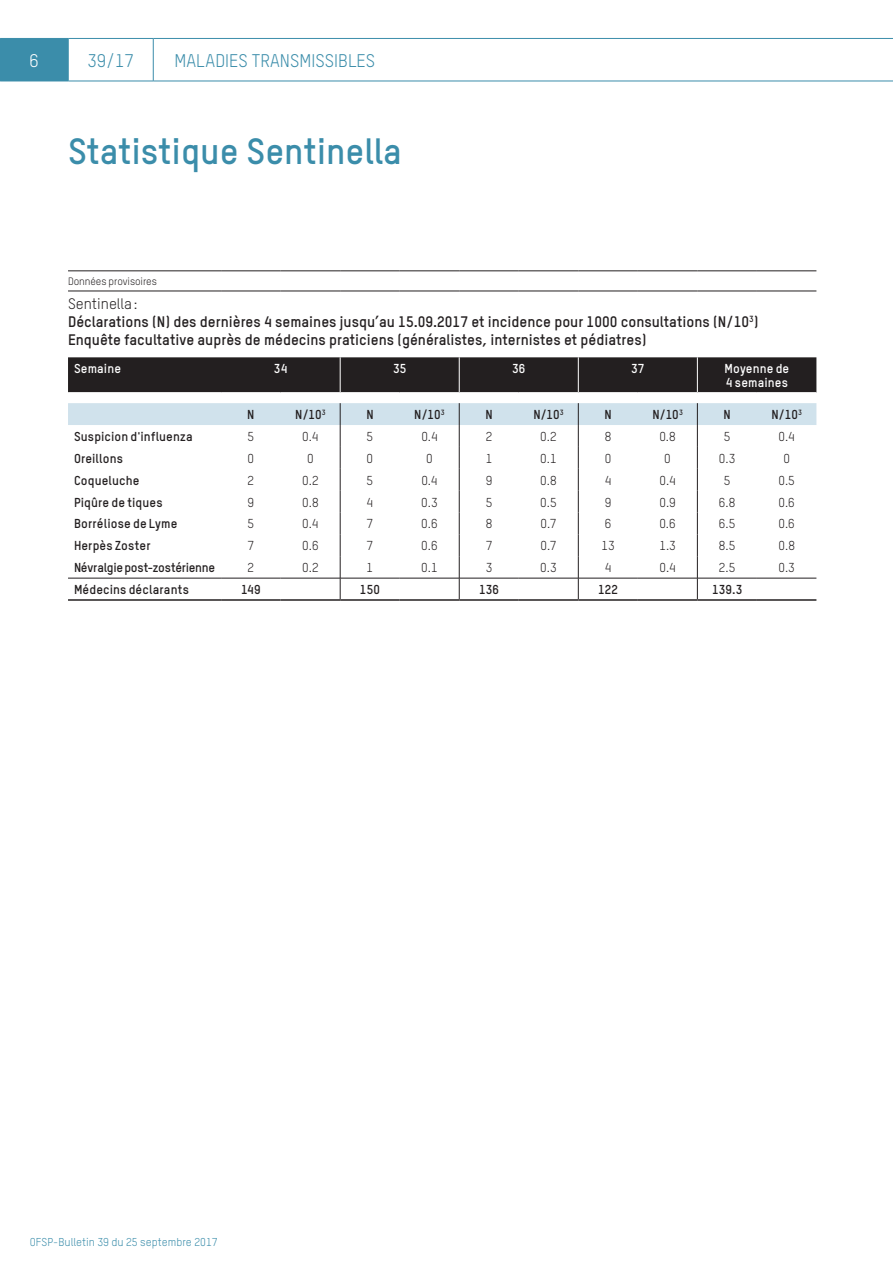
<style>
.page{position:relative;width:893px;height:1263px;background:#fff}
.page>*{position:absolute;margin:0;border:0;box-sizing:border-box;transform-origin:0 0}
.t1{font:700 36px "TSTAR";color:#3b8daa}
.t2{font:18px "TSTAR";color:#3b8daa}
.t3{font:18px "TSTAR";color:#fff}
.t4{font:700 15px/18px "TSTAR";color:#231f20}
.t5{font:700 12.75px "TSTAR";letter-spacing:.01em;color:#231f20}
.t6{font:12.75px "TSTAR";color:#231f20}
.t7{font:700 12.75px/13.5px "TSTAR";letter-spacing:.01em;color:#fff}
.t8{font:700 12.75px "TSTAR";letter-spacing:-.015em;color:#231f20}
.t9{font:11.25px "TSTAR";color:#3b8daa}
.t10{font:10.5px "TSTAR";letter-spacing:-.01em;color:#231f20}
.s1{font-weight:400}
</style>
<div class="page">
<div style="left:68px;top:357px;width:748px;height:35px;background:#231f20"></div>
<hr style="left:340px;top:357px;width:1px;height:35px;background:#fff">
<hr style="left:459px;top:357px;width:1px;height:35px;background:#fff">
<hr style="left:578px;top:357px;width:1px;height:35px;background:#fff">
<hr style="left:697px;top:357px;width:1px;height:35px;background:#fff">
<hr style="left:68px;top:271px;width:153px;height:1px;background:#231f20">
<hr style="left:221px;top:271px;width:60px;height:1px;background:#231f20">
<hr style="left:281px;top:271px;width:59px;height:1px;background:#231f20">
<hr style="left:340px;top:271px;width:60px;height:1px;background:#231f20">
<hr style="left:400px;top:271px;width:59px;height:1px;background:#231f20">
<hr style="left:459px;top:271px;width:60px;height:1px;background:#231f20">
<hr style="left:519px;top:271px;width:59px;height:1px;background:#231f20">
<hr style="left:578px;top:271px;width:60px;height:1px;background:#231f20">
<hr style="left:638px;top:271px;width:59px;height:1px;background:#231f20">
<hr style="left:697px;top:271px;width:60px;height:1px;background:#231f20">
<hr style="left:757px;top:271px;width:59px;height:1px;background:#231f20">
<hr style="left:68px;top:291px;width:153px;height:1px;background:#231f20">
<hr style="left:221px;top:291px;width:60px;height:1px;background:#231f20">
<hr style="left:281px;top:291px;width:59px;height:1px;background:#231f20">
<hr style="left:340px;top:291px;width:60px;height:1px;background:#231f20">
<hr style="left:400px;top:291px;width:59px;height:1px;background:#231f20">
<hr style="left:459px;top:291px;width:60px;height:1px;background:#231f20">
<hr style="left:519px;top:291px;width:59px;height:1px;background:#231f20">
<hr style="left:578px;top:291px;width:60px;height:1px;background:#231f20">
<hr style="left:638px;top:291px;width:59px;height:1px;background:#231f20">
<hr style="left:697px;top:291px;width:60px;height:1px;background:#231f20">
<hr style="left:757px;top:291px;width:59px;height:1px;background:#231f20">
<svg style="left:68px;top:403px;width:748px;height:196px"></svg>
<hr style="left:68px;top:599px;width:153px;height:2px;background:#231f20">
<hr style="left:221px;top:599px;width:60px;height:2px;background:#231f20">
<hr style="left:281px;top:599px;width:59px;height:2px;background:#231f20">
<hr style="left:340px;top:599px;width:60px;height:2px;background:#231f20">
<hr style="left:400px;top:599px;width:59px;height:2px;background:#231f20">
<hr style="left:459px;top:599px;width:60px;height:2px;background:#231f20">
<hr style="left:519px;top:599px;width:59px;height:2px;background:#231f20">
<hr style="left:578px;top:599px;width:60px;height:2px;background:#231f20">
<hr style="left:638px;top:599px;width:59px;height:2px;background:#231f20">
<hr style="left:697px;top:599px;width:60px;height:2px;background:#231f20">
<hr style="left:757px;top:599px;width:59px;height:2px;background:#231f20">
<hr style="left:68px;top:38px;width:85px;height:1px;background:#3b8daa">
<hr style="left:68px;top:39px;width:1px;height:42px;background:#3b8daa">
<hr style="left:153px;top:38px;width:740px;height:1px;background:#3b8daa">
<hr style="left:153px;top:39px;width:1px;height:42px;background:#3b8daa">
<div style="left:0;top:38px;width:68px;height:43px;background:#3b8daa"></div>
<hr style="left:0;top:81px;width:68px;height:1px;background:#3b8daa">
<hr style="left:68px;top:81px;width:85px;height:1px;background:#3b8daa">
<hr style="left:153px;top:81px;width:740px;height:1px;background:#3b8daa">
<p class="t3" style="left:30px;top:49px;width:11px">6</p>
<p class="t2" style="left:88px;top:49px;width:48px">39/17</p>
<p class="t2" style="left:175px;top:49px;width:202px">MALADIES TRANSMISSIBLES</p>
<h1 class="t1" style="left:68px;top:128px;width:335px">Statistique Sentinella</h1>
<p class="t10" style="left:68px;top:275px;width:90px">Données provisoires</p>
<p class="t4" style="left:68px;top:294px;width:692px"><span class="s1">Sentinella:<br></span>Déclarations (N) des dernières 4 semaines jusqu’au 15.09.2017 et incidence pour 1000 consultations (N/10<sup>3</sup>)<br>Enquête facultative auprès de médecins praticiens (généralistes, internistes et pédiatres)</p>
<p class="t7" style="left:74px;top:362px;width:48px">Semaine</p>
<p class="t7" style="left:274px;top:362px;width:15px">34</p>
<p class="t7" style="left:393px;top:362px;width:15px">35</p>
<p class="t7" style="left:512px;top:362px;width:15px">36</p>
<p class="t7" style="left:631px;top:362px;width:15px">37</p>
<p class="t7" style="left:724px;top:362px;width:66px">Moyenne de<br>4 semaines</p>
<p class="t5" style="left:247px;top:406px;width:9px">N</p>
<p class="t5" style="left:295px;top:406px;width:32px">N/10<sup>3</sup></p>
<p class="t5" style="left:366px;top:406px;width:9px">N</p>
<p class="t5" style="left:414px;top:406px;width:32px">N/10<sup>3</sup></p>
<p class="t5" style="left:485px;top:406px;width:9px">N</p>
<p class="t5" style="left:533px;top:406px;width:32px">N/10<sup>3</sup></p>
<p class="t5" style="left:604px;top:406px;width:9px">N</p>
<p class="t5" style="left:652px;top:406px;width:32px">N/10<sup>3</sup></p>
<p class="t5" style="left:723px;top:406px;width:9px">N</p>
<p class="t5" style="left:771px;top:406px;width:32px">N/10<sup>3</sup></p>
<p class="t5" style="left:74px;top:428px;width:120px">Suspicion d'influenza</p>
<p class="t6" style="left:248px;top:429px;width:8px">5</p>
<p class="t6" style="left:302px;top:429px;width:18px">0.4</p>
<p class="t6" style="left:367px;top:429px;width:8px">5</p>
<p class="t6" style="left:421px;top:429px;width:18px">0.4</p>
<p class="t6" style="left:486px;top:429px;width:8px">2</p>
<p class="t6" style="left:540px;top:429px;width:18px">0.2</p>
<p class="t6" style="left:605px;top:429px;width:8px">8</p>
<p class="t6" style="left:659px;top:429px;width:18px">0.8</p>
<p class="t6" style="left:724px;top:429px;width:8px">5</p>
<p class="t6" style="left:778px;top:429px;width:18px">0.4</p>
<p class="t5" style="left:74px;top:450px;width:51px">Oreillons</p>
<p class="t6" style="left:248px;top:450px;width:8px">0</p>
<p class="t6" style="left:307px;top:450px;width:8px">0</p>
<p class="t6" style="left:367px;top:450px;width:8px">0</p>
<p class="t6" style="left:426px;top:450px;width:8px">0</p>
<p class="t6" style="left:486px;top:450px;width:8px">1</p>
<p class="t6" style="left:540px;top:450px;width:18px">0.1</p>
<p class="t6" style="left:605px;top:450px;width:8px">0</p>
<p class="t6" style="left:664px;top:450px;width:8px">0</p>
<p class="t6" style="left:719px;top:450px;width:18px">0.3</p>
<p class="t6" style="left:783px;top:450px;width:8px">0</p>
<p class="t5" style="left:74px;top:472px;width:67px">Coqueluche</p>
<p class="t6" style="left:248px;top:472px;width:8px">2</p>
<p class="t6" style="left:302px;top:472px;width:18px">0.2</p>
<p class="t6" style="left:367px;top:472px;width:8px">5</p>
<p class="t6" style="left:421px;top:472px;width:18px">0.4</p>
<p class="t6" style="left:486px;top:472px;width:8px">9</p>
<p class="t6" style="left:540px;top:472px;width:18px">0.8</p>
<p class="t6" style="left:605px;top:472px;width:8px">4</p>
<p class="t6" style="left:659px;top:472px;width:18px">0.4</p>
<p class="t6" style="left:724px;top:472px;width:8px">5</p>
<p class="t6" style="left:778px;top:472px;width:18px">0.5</p>
<p class="t5" style="left:74px;top:494px;width:90px">Piqûre de tiques</p>
<p class="t6" style="left:248px;top:494px;width:8px">9</p>
<p class="t6" style="left:302px;top:494px;width:18px">0.8</p>
<p class="t6" style="left:367px;top:494px;width:8px">4</p>
<p class="t6" style="left:421px;top:494px;width:18px">0.3</p>
<p class="t6" style="left:486px;top:494px;width:8px">5</p>
<p class="t6" style="left:540px;top:494px;width:18px">0.5</p>
<p class="t6" style="left:605px;top:494px;width:8px">9</p>
<p class="t6" style="left:659px;top:494px;width:18px">0.9</p>
<p class="t6" style="left:719px;top:494px;width:18px">6.8</p>
<p class="t6" style="left:778px;top:494px;width:18px">0.6</p>
<p class="t5" style="left:74px;top:516px;width:105px">Borréliose de Lyme</p>
<p class="t6" style="left:248px;top:516px;width:8px">5</p>
<p class="t6" style="left:302px;top:516px;width:18px">0.4</p>
<p class="t6" style="left:367px;top:516px;width:8px">7</p>
<p class="t6" style="left:421px;top:516px;width:18px">0.6</p>
<p class="t6" style="left:486px;top:516px;width:8px">8</p>
<p class="t6" style="left:541px;top:516px;width:17px">0.7</p>
<p class="t6" style="left:605px;top:516px;width:8px">6</p>
<p class="t6" style="left:659px;top:516px;width:18px">0.6</p>
<p class="t6" style="left:719px;top:516px;width:18px">6.5</p>
<p class="t6" style="left:778px;top:516px;width:18px">0.6</p>
<p class="t5" style="left:74px;top:538px;width:78px">Herpès Zoster</p>
<p class="t6" style="left:248px;top:538px;width:8px">7</p>
<p class="t6" style="left:302px;top:538px;width:18px">0.6</p>
<p class="t6" style="left:367px;top:538px;width:8px">7</p>
<p class="t6" style="left:421px;top:538px;width:18px">0.6</p>
<p class="t6" style="left:486px;top:538px;width:8px">7</p>
<p class="t6" style="left:541px;top:538px;width:17px">0.7</p>
<p class="t6" style="left:601px;top:538px;width:15px">13</p>
<p class="t6" style="left:659px;top:538px;width:18px">1.3</p>
<p class="t6" style="left:719px;top:538px;width:18px">8.5</p>
<p class="t6" style="left:778px;top:538px;width:18px">0.8</p>
<p class="t8" style="left:74px;top:559px;width:143px">Névralgie post-zostérienne</p>
<p class="t6" style="left:248px;top:560px;width:8px">2</p>
<p class="t6" style="left:302px;top:560px;width:18px">0.2</p>
<p class="t6" style="left:367px;top:560px;width:8px">1</p>
<p class="t6" style="left:421px;top:560px;width:18px">0.1</p>
<p class="t6" style="left:486px;top:560px;width:8px">3</p>
<p class="t6" style="left:540px;top:560px;width:18px">0.3</p>
<p class="t6" style="left:605px;top:560px;width:8px">4</p>
<p class="t6" style="left:659px;top:560px;width:18px">0.4</p>
<p class="t6" style="left:719px;top:560px;width:18px">2.5</p>
<p class="t6" style="left:778px;top:560px;width:18px">0.3</p>
<p class="t5" style="left:74px;top:581px;width:116px">Médecins déclarants</p>
<p class="t5" style="left:241px;top:581px;width:21px">149</p>
<p class="t5" style="left:360px;top:581px;width:21px">150</p>
<p class="t5" style="left:479px;top:581px;width:21px">136</p>
<p class="t5" style="left:598px;top:581px;width:21px">122</p>
<p class="t5" style="left:712px;top:581px;width:32px">139.3</p>
<p class="t9" style="left:30px;top:1235px;width:189px">OFSP-Bulletin 39 du 25 septembre 2017</p>
</div>
